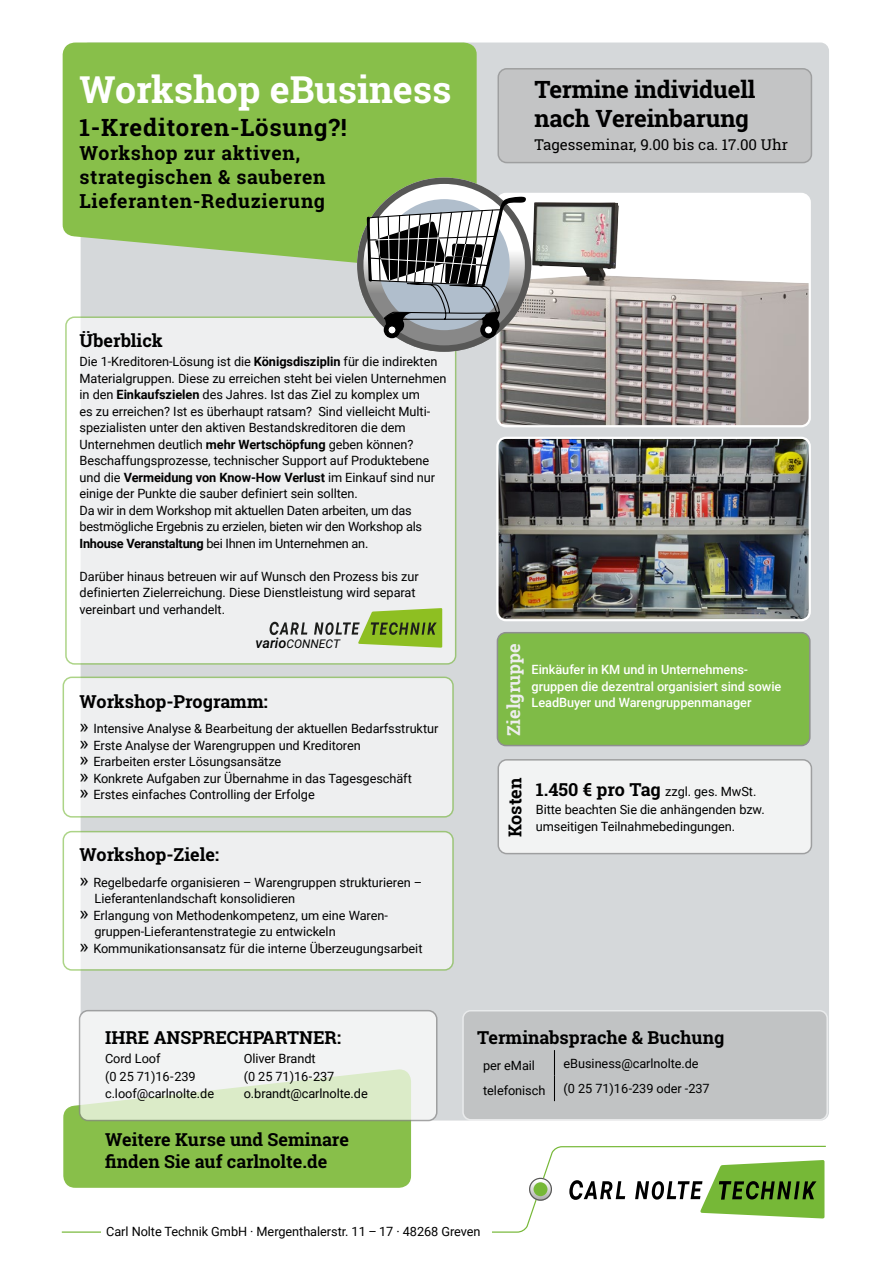
<style>
.page{position:relative;width:893px;height:1263px;background:#fff}
.page>*{position:absolute;margin:0;border:0;box-sizing:border-box;transform-origin:0 0}
.t1{font:700 37.5px "Roboto Slab";color:#fff}
.t2{font:700 24px/28.8px "Roboto Slab";letter-spacing:-.01em;color:#000}
.t3{font:700 24px "Roboto Slab";letter-spacing:.03em;color:#000}
.t4{font:700 19.5px/24px "Roboto Slab";letter-spacing:.03em;color:#000}
.t5{font:700 18px/21.6px "Roboto Slab";color:#000}
.t6{font:700 18px "Roboto Slab";color:#ededed}
.t7{font:15px "Roboto Slab";color:#000}
.t8{font:12.75px/16.5px "Roboto";letter-spacing:-.005em;color:#000}
.t9{font:500 12.75px/16.5px "Roboto";letter-spacing:-.005em;color:#fff}
.t10{font:italic 12px "Roboto";color:#010202}
.s1{font-weight:700}
.s2{font-weight:500;font-size:14.4px}
.s3{font-size:19.5px}
.s4{font-family:"Roboto Slab";font-weight:700;font-size:18px}
</style>
<div class="page">
<div style="left:81px;top:43px;width:748px;height:1077px;background:#d5d8da;border-radius:9px"></div>
<div style="left:63px;top:677px;width:390px;height:140px;background:#eeeff0;border-radius:9px"></div>
<div style="left:63px;top:676px;width:391px;height:141px;border:2px solid #76b837;border-radius:9px"></div>
<svg style="left:61px;top:1145px;width:765px;height:88px"></svg>
<div style="left:101px;top:1218px;width:391px;height:28px;background:#fff"></div>
<div style="left:63px;top:1069px;width:348px;height:119px;background:#88bf4a"></div>
<svg style="left:63px;top:43px;width:414px;height:230px;background:#8ec156"></svg>
<div style="left:497px;top:194px;width:313px;height:232px;background:#fff;border-radius:9px"></div>
<img style="left:499px;top:202px;width:309px;height:222px">
<div style="left:496px;top:193px;width:315px;height:234px;border:2px solid #fff;border-radius:9px"></div>
<img style="left:499px;top:440px;width:309px;height:178px">
<div style="left:496px;top:437px;width:315px;height:184px;border:2px solid #fff;border-radius:9px"></div>
<svg style="left:80px;top:1011px;width:357px;height:109px;background:#ebf0e6"></svg>
<div style="left:79px;top:1010px;width:358px;height:111px;border:2px solid #878787;border-radius:9px"></div>
<div style="left:463px;top:1011px;width:364px;height:109px;background:#c1c3c4;border-radius:8px"></div>
<div style="left:462px;top:1010px;width:366px;height:110px;border:2px solid #fff;border-radius:8px"></div>
<svg style="left:554px;top:1050px;width:1px;height:51px"></svg>
<div style="left:66px;top:317px;width:390px;height:347px;background:#eeeff0;border-radius:9px"></div>
<div style="left:65px;top:316px;width:391px;height:349px;border:2px solid #76b837;border-radius:9px"></div>
<svg style="left:569px;top:1180px;width:56px;height:20px"></svg>
<svg style="left:635px;top:1160px;width:189px;height:58px"></svg>
<svg style="left:531px;top:1180px;width:19px;height:18px"></svg>
<div style="left:529px;top:1178px;width:23px;height:23px;border:4px solid #fff;border-radius:50%"></div>
<div style="left:529px;top:1178px;width:23px;height:23px;border:1px solid #575756;border-radius:50%"></div>
<div style="left:357px;top:178px;width:174px;height:174px;border:22px solid #fff;border-radius:50%"></div>
<div style="left:357px;top:178px;width:174px;height:174px;border:6px solid #575756;border-radius:50%"></div>
<div style="left:63px;top:832px;width:390px;height:138px;background:#eeeff0;border-radius:9px"></div>
<div style="left:63px;top:831px;width:391px;height:140px;border:2px solid #76b837;border-radius:9px"></div>
<div style="left:497px;top:633px;width:313px;height:112px;background:#7fbb47;border-radius:9px"></div>
<div style="left:497px;top:632px;width:314px;height:114px;border:2px solid #878787;border-radius:9px"></div>
<div style="left:498px;top:760px;width:313px;height:94px;background:#f2f3f3;border-radius:9px"></div>
<div style="left:497px;top:759px;width:315px;height:95px;border:2px solid #878787;border-radius:9px"></div>
<div style="left:384px;top:322px;width:16px;height:16px;background:#000;border-radius:50%"></div>
<div style="left:480px;top:322px;width:17px;height:16px;background:#000;border-radius:50%"></div>
<svg style="left:367px;top:197px;width:159px;height:137px;background:#919597"></svg>
<svg style="left:270px;top:622px;width:37px;height:13px"></svg>
<svg style="left:314px;top:608px;width:128px;height:40px"></svg>
<div style="left:498px;top:69px;width:313px;height:94px;background:#c3c4c5;border-radius:9px"></div>
<div style="left:497px;top:68px;width:315px;height:95px;border:2px solid #878787;border-radius:9px"></div>
<h1 class="t1" style="left:80px;top:64px;width:373px">Workshop eBusiness</h1>
<h2 class="t3" style="left:80px;top:111px;width:269px">1-Kreditoren-Lösung?!</h2>
<h3 class="t4" style="left:80px;top:141px;width:248px">Workshop zur aktiven, strategischen &amp; sauberen<br>Lieferanten-Reduzierung</h3>
<h2 class="t2" style="left:535px;top:74px;width:222px">Termine individuell nach Vereinbarung</h2>
<p class="t7" style="left:535px;top:134px;width:255px">Tagesseminar, 9.00 bis ca. 17.00 Uhr</p>
<h3 class="t5" style="left:80px;top:330px;width:85px">Überblick</h3>
<p class="t8" style="left:80px;top:353px;width:368px">Die 1-Kreditoren-Lösung ist die <span class="s1">Königsdisziplin</span> für die indirekten Materialgruppen. Diese zu erreichen steht bei vielen Unternehmen in den <span class="s1">Einkaufszielen</span> des Jahres. Ist das Ziel zu komplex um<br>es zu erreichen? Ist es überhaupt ratsam? Sind vielleicht Multi&shy;spezialisten unter den aktiven Bestandskreditoren die dem Unternehmen deutlich <span class="s1">mehr Wertschöpfung</span> geben können?<br>Beschaffungsprozesse, technischer Support auf Produktebene und die <span class="s1">Vermeidung von Know-How Verlust</span> im Einkauf sind nur einige der Punkte die sauber definiert sein sollten.<br>Da wir in dem Workshop mit aktuellen Daten arbeiten, um das bestmögliche Ergebnis zu erzielen, bieten wir den Workshop als <span class="s1">Inhouse Veranstaltung</span> bei Ihnen im Unternehmen an.</p>
<p class="t8" style="left:80px;top:567px;width:341px">Darüber hinaus betreuen wir auf Wunsch den Prozess bis zur definierten Zielerreichung. Diese Dienstleistung wird separat vereinbart und verhandelt.</p>
<p class="t10" style="left:256px;top:635px;width:86px"><span class="s2">vario</span>CONNECT</p>
<h3 class="t5" style="left:80px;top:690px;width:190px">Workshop-Programm:</h3>
<p class="t8" style="left:80px;top:720px;width:360px"><span class="s3">»</span> Intensive Analyse &amp; Bearbeitung der aktuellen Bedarfsstruktur <span class="s3">»</span> Erste Analyse der Warengruppen und Kreditoren<br><span class="s3">»</span> Erarbeiten erster Lösungsansätze<br><span class="s3">»</span> Konkrete Aufgaben zur Übernahme in das Tagesgeschäft<br><span class="s3">»</span> Erstes einfaches Controlling der Erfolge</p>
<h3 class="t5" style="left:80px;top:844px;width:141px">Workshop-Ziele:</h3>
<p class="t8" style="left:80px;top:873px;width:344px"><span class="s3">»</span> Regelbedarfe organisieren – Warengruppen strukturieren –</p>
<p class="t8" style="left:95px;top:890px;width:202px">Lieferantenlandschaft konsolidieren</p>
<p class="t8" style="left:80px;top:906px;width:310px"><span class="s3">»</span> Erlangung von Methodenkompetenz, um eine Waren-</p>
<p class="t8" style="left:95px;top:923px;width:243px">gruppen-Lieferantenstrategie zu entwickeln</p>
<p class="t8" style="left:80px;top:939px;width:344px"><span class="s3">»</span> Kommunikationsansatz für die interne Überzeugungsarbeit</p>
<h3 class="t5" style="left:105px;top:1026px;width:237px">IHRE ANSPRECHPARTNER:</h3>
<p class="t8" style="left:105px;top:1048px;width:92px;line-height:18.6px">Cord Loof<br>(0 25 71)16-239</p>
<p class="t8" style="left:105px;top:1084px;width:111px">c.loof@carlnolte.de</p>
<p class="t8" style="left:244px;top:1048px;width:92px;line-height:18.6px">Oliver Brandt<br>(0 25 71)16-237</p>
<p class="t8" style="left:244px;top:1084px;width:125px">o.brandt@carlnolte.de</p>
<h3 class="t5" style="left:105px;top:1128px;width:245px">Weitere Kurse und Seminare finden Sie auf carlnolte.de</h3>
<h3 class="t6" style="left:501px;top:736px;width:94px;rotate:-90deg">Zielgruppe</h3>
<p class="t9" style="left:531px;top:661px;width:251px">Einkäufer in KM und in Unternehmens&shy;gruppen die dezentral organisiert sind sowie<br>LeadBuyer und Warengruppenmanager</p>
<h3 class="t5" style="left:504px;top:837px;width:61px;rotate:-90deg">Kosten</h3>
<p class="t8" style="left:536px;top:781px;width:230px;line-height:18.6px"><span class="s4">1.450 € pro Tag</span> zzgl. ges. MwSt.<br>Bitte beachten Sie die anhängenden bzw.</p>
<p class="t8" style="left:536px;top:817px;width:201px">umseitigen Teilnahmebedingungen.</p>
<h3 class="t5" style="left:477px;top:1026px;width:249px">Terminabsprache &amp; Buchung</h3>
<p class="t8" style="left:483px;top:1056px;width:53px">per eMail</p>
<p class="t8" style="left:564px;top:1054px;width:137px">eBusiness@carlnolte.de</p>
<p class="t8" style="left:483px;top:1082px;width:64px">telefonisch</p>
<p class="t8" style="left:564px;top:1080px;width:148px">(0 25 71)16-239 oder -237</p>
<p class="t8" style="left:106px;top:1222px;width:376px">Carl Nolte Technik GmbH · Mergenthalerstr. 11 – 17 · 48268 Greven</p>
</div>
